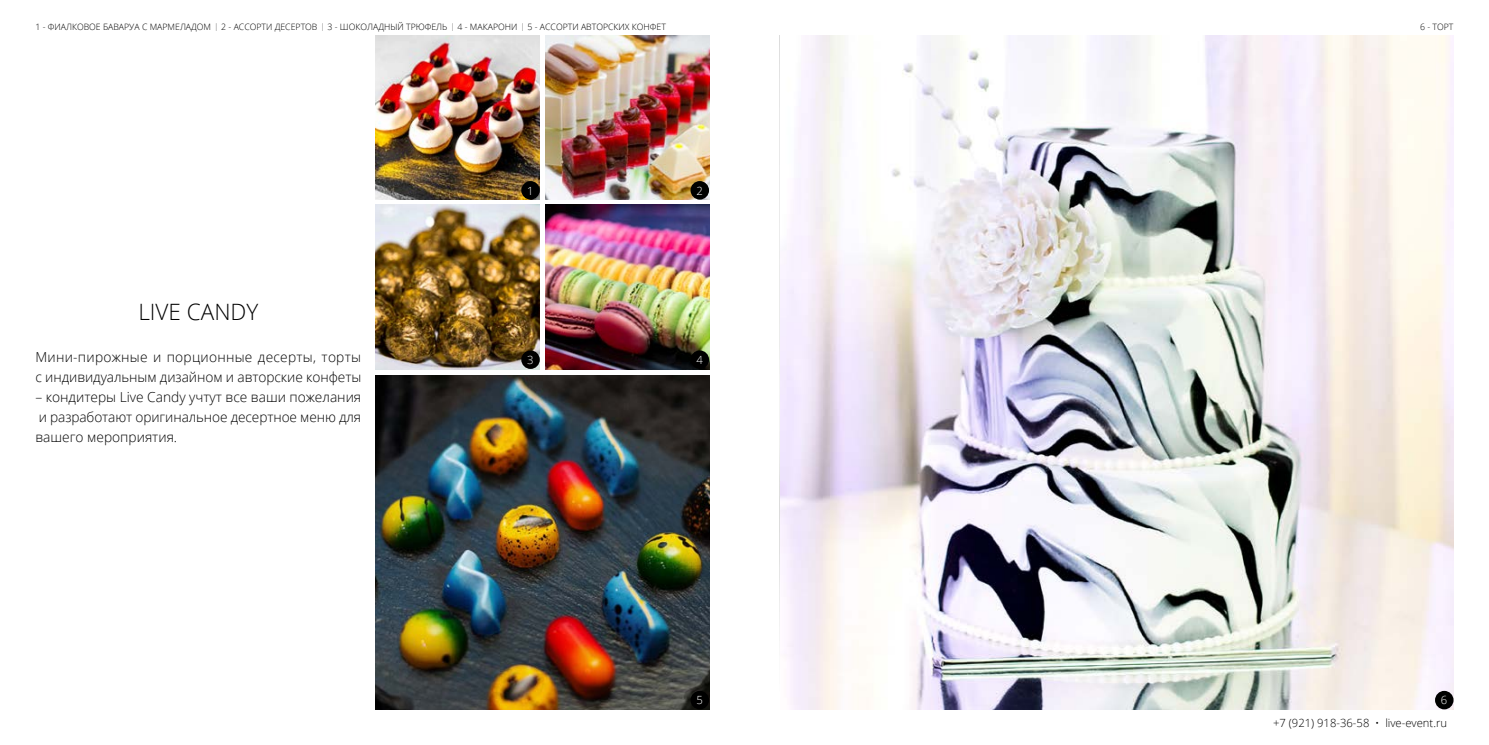
<style>
.page{position:relative;width:1489px;height:745px;background:#fff}
.page>*{position:absolute;margin:0;border:0;box-sizing:border-box;transform-origin:0 0}
.t1{font:300 22.5px "Open Sans";color:#000}
.t2{font:300 13.75px/20px "Open Sans";letter-spacing:-.005em;color:#000}
.t3{font:300 11.25px "Open Sans";color:#000}
.t4{font:300 11.25px "Open Sans";color:#fff}
.t5{font:300 8.75px "Open Sans";color:#000}
.s1{font-family:"Annabelle";font-weight:400}
</style>
<div class="page">
<img style="left:376px;top:205px;width:164px;height:164px">
<img style="left:780px;top:35px;width:673px;height:674px">
<img style="left:376px;top:376px;width:333px;height:333px">
<img style="left:545px;top:205px;width:164px;height:164px">
<img style="left:545px;top:35px;width:164px;height:164px">
<img style="left:376px;top:35px;width:164px;height:164px">
<div style="left:521px;top:181px;width:19px;height:18px;background:#000;border-radius:50%"></div>
<div style="left:521px;top:350px;width:19px;height:18px;background:#000;border-radius:50%"></div>
<div style="left:690px;top:181px;width:19px;height:18px;background:#000;border-radius:50%"></div>
<div style="left:690px;top:350px;width:19px;height:18px;background:#000;border-radius:50%"></div>
<div style="left:690px;top:690px;width:19px;height:19px;background:#000;border-radius:50%"></div>
<div style="left:1434px;top:690px;width:19px;height:19px;background:#000;border-radius:50%"></div>
<p class="t5" style="left:35px;top:21px;width:632px">1 - ФИАЛКОВОЕ БАВАРУА С МАРМЕЛАДОМ <span class="s1">|</span> 2 - АССОРТИ ДЕСЕРТОВ <span class="s1">|</span> 3 - ШОКОЛАДНЫЙ ТРЮФЕЛЬ <span class="s1">|</span> 4 - МАКАРОНИ <span class="s1">|</span> 5 - АССОРТИ АВТОРСКИХ КОНФЕТ</p>
<p class="t5" style="left:1419px;top:21px;width:35px">6 - ТОРТ</p>
<h1 class="t1" style="left:138px;top:296px;width:121px">LIVE CANDY</h1>
<p class="t2" style="left:35px;top:346px;width:327px">Мини-пирожные и порционные десерты, торты с индивидуальным дизайном и авторские конфеты</p>
<p class="t2" style="left:35px;top:386px;width:327px;text-align:justify">– кондитеры Live Candy учтут все ваши пожелания и разработают оригинальное десертное меню для вашего мероприятия.</p>
<p class="t4" style="left:527px;top:183px;width:8px">1</p>
<p class="t4" style="left:527px;top:352px;width:8px">3</p>
<p class="t4" style="left:696px;top:183px;width:8px">2</p>
<p class="t4" style="left:696px;top:352px;width:8px">4</p>
<p class="t4" style="left:696px;top:692px;width:8px">5</p>
<p class="t4" style="left:1440px;top:692px;width:8px">6</p>
<p class="t3" style="left:1272px;top:715px;width:175px">+7 (921) 918-36-58 • live-event.ru</p>
</div>
